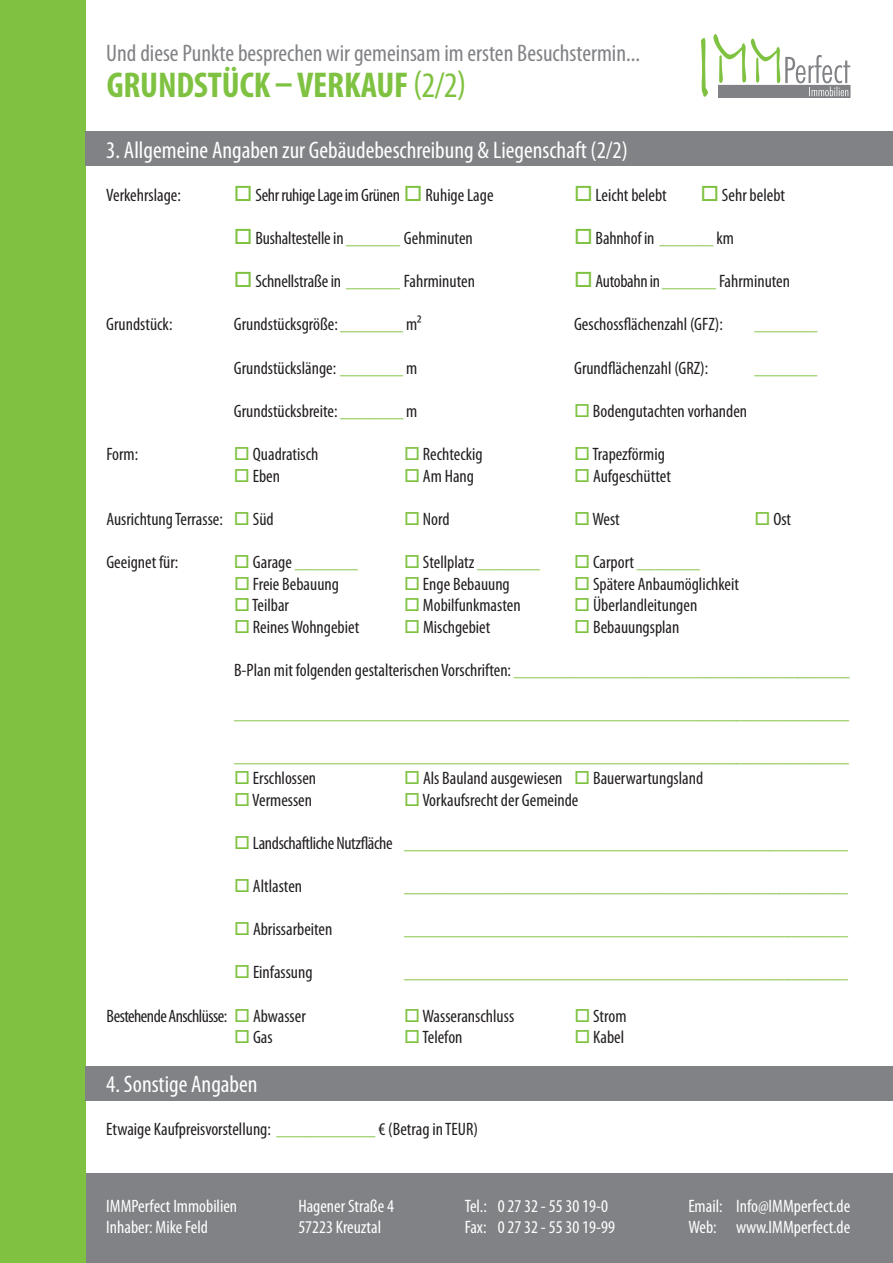
<style>
.page{position:relative;width:893px;height:1263px;background:#fff}
.page>*{position:absolute;margin:0;border:0;box-sizing:border-box;transform-origin:0 0}
.t1{font:700 condensed 36px "Myriad Pro";letter-spacing:-.005em;color:#7fc241}
.t2{font:condensed 24px "Myriad Pro";color:#fff}
.t3{font:condensed 24px "Myriad Pro";color:#808285}
.t4{font:condensed 18px "Myriad Pro";color:#231f20}
.t5{font:condensed 18px "Myriad Pro";letter-spacing:-.02em;color:#7fc241}
.t6{font:condensed 18px "Myriad Pro";color:#fff}
.t7{font:condensed 18px "Myriad Pro";letter-spacing:-.02em;color:#231f20}
.t8{font:condensed 18px "Myriad Pro";letter-spacing:-.03em;color:#231f20}
.s1{font-weight:400}
.s2{color:#7fc241}
.s3{color:#231f20}
</style>
<div class="page">
<div style="left:85px;top:1174px;width:808px;height:89px;background:#808285"></div>
<div style="left:0;top:0;width:85px;height:1263px;background:#7fc241"></div>
<div style="left:718px;top:85px;width:132px;height:13px;border:1px solid #808285"></div>
<svg style="left:701px;top:34px;width:149px;height:63px"></svg>
<div style="left:85px;top:132px;width:808px;height:34px;background:#808285"></div>
<div style="left:85px;top:1067px;width:808px;height:34px;background:#808285"></div>
<h2 class="t3" style="left:106px;top:38px;width:535px">Und diese Punkte besprechen wir gemeinsam im ersten Besuchstermin...</h2>
<h1 class="t1" style="left:107px;top:62px;width:361px">GRUNDSTÜCK – VERKAUF <span class="s1">(2/2)</span></h1>
<h2 class="t2" style="left:106px;top:135px;width:523px">3. Allgemeine Angaben zur Gebäudebeschreibung &amp; Liegenschaft (2/2)</h2>
<p class="t4" style="left:106px;top:184px;width:76px">Verkehrslage:</p>
<p class="t7" style="left:234px;top:184px;width:261px"><span class="s2">□</span> Sehr ruhige Lage im Grünen <span class="s2">□</span> Ruhige Lage</p>
<p class="t4" style="left:574px;top:184px;width:94px"><span class="s2">□</span> Leicht belebt</p>
<p class="t4" style="left:700px;top:184px;width:86px"><span class="s2">□</span> Sehr belebt</p>
<p class="t4" style="left:234px;top:227px;width:240px"><span class="s2">□</span> Bushaltestelle in <span class="s2">______</span> Gehminuten</p>
<p class="t4" style="left:574px;top:227px;width:161px"><span class="s2">□</span> Bahnhof in <span class="s2">______</span> km</p>
<p class="t4" style="left:234px;top:270px;width:243px"><span class="s2">□</span> Schnellstraße in <span class="s2">______</span> Fahrminuten</p>
<p class="t4" style="left:574px;top:270px;width:218px"><span class="s2">□</span> Autobahn in <span class="s2">______</span> Fahrminuten</p>
<p class="t4" style="left:106px;top:313px;width:68px">Grundstück:</p>
<p class="t4" style="left:234px;top:313px;width:189px">Grundstücksgröße: <span class="s2">_______</span> m²</p>
<p class="t4" style="left:574px;top:313px;width:150px">Geschossflächenzahl (GFZ):</p>
<p class="t5" style="left:754px;top:313px;width:64px">_______</p>
<p class="t4" style="left:234px;top:357px;width:185px">Grundstückslänge: <span class="s2">_______</span> m</p>
<p class="t4" style="left:574px;top:357px;width:136px">Grundflächenzahl (GRZ):</p>
<p class="t5" style="left:754px;top:357px;width:64px">_______</p>
<p class="t4" style="left:234px;top:400px;width:185px">Grundstücksbreite: <span class="s2">_______</span> m</p>
<p class="t4" style="left:574px;top:400px;width:175px"><span class="s2">□</span> Bodengutachten vorhanden</p>
<p class="t4" style="left:106px;top:443px;width:33px">Form:</p>
<p class="t4" style="left:234px;top:443px;width:86px"><span class="s2">□</span> Quadratisch</p>
<p class="t4" style="left:404px;top:443px;width:80px"><span class="s2">□</span> Rechteckig</p>
<p class="t4" style="left:574px;top:443px;width:92px"><span class="s2">□</span> Trapezförmig</p>
<p class="t4" style="left:234px;top:465px;width:48px"><span class="s2">□</span> Eben</p>
<p class="t4" style="left:404px;top:465px;width:71px"><span class="s2">□</span> Am Hang</p>
<p class="t4" style="left:574px;top:465px;width:98px"><span class="s2">□</span> Aufgeschüttet</p>
<p class="t4" style="left:106px;top:508px;width:169px">Ausrichtung Terrasse: <span class="s2">□</span> Süd</p>
<p class="t4" style="left:404px;top:508px;width:47px"><span class="s2">□</span> Nord</p>
<p class="t4" style="left:574px;top:508px;width:47px"><span class="s2">□</span> West</p>
<p class="t4" style="left:754px;top:508px;width:38px"><span class="s2">□</span> Ost</p>
<p class="t4" style="left:106px;top:551px;width:73px">Geeignet für:</p>
<p class="t5" style="left:234px;top:551px;width:125px">□ <span class="s3">Garage</span> _______</p>
<p class="t4" style="left:404px;top:551px;width:138px"><span class="s2">□</span> Stellplatz <span class="s2">_______</span></p>
<p class="t4" style="left:574px;top:551px;width:127px"><span class="s2">□</span> Carport <span class="s2">_______</span></p>
<p class="t4" style="left:234px;top:573px;width:106px"><span class="s2">□</span> Freie Bebauung</p>
<p class="t4" style="left:404px;top:573px;width:107px"><span class="s2">□</span> Enge Bebauung</p>
<p class="t4" style="left:574px;top:573px;width:166px"><span class="s2">□</span> Spätere Anbaumöglichkeit</p>
<p class="t4" style="left:234px;top:594px;width:56px"><span class="s2">□</span> Teilbar</p>
<p class="t4" style="left:404px;top:594px;width:118px"><span class="s2">□</span> Mobilfunkmasten</p>
<p class="t4" style="left:574px;top:594px;width:125px"><span class="s2">□</span> Überlandleitungen</p>
<p class="t4" style="left:234px;top:616px;width:127px"><span class="s2">□</span> Reines Wohngebiet</p>
<p class="t4" style="left:404px;top:616px;width:88px"><span class="s2">□</span> Mischgebiet</p>
<p class="t4" style="left:574px;top:616px;width:107px"><span class="s2">□</span> Bebauungsplan</p>
<p class="t4" style="left:234px;top:659px;width:617px">B-Plan mit folgenden gestalterischen Vorschriften: <span class="s2">______________________________________</span></p>
<p class="t5" style="left:234px;top:702px;width:616px">_____________________________________________________________________</p>
<p class="t5" style="left:234px;top:745px;width:616px">_____________________________________________________________________</p>
<p class="t4" style="left:234px;top:767px;width:84px"><span class="s2">□</span> Erschlossen</p>
<p class="t4" style="left:404px;top:767px;width:301px"><span class="s2">□</span> Als Bauland ausgewiesen <span class="s2">□</span> Bauerwartungsland</p>
<p class="t4" style="left:234px;top:789px;width:80px"><span class="s2">□</span> Vermessen</p>
<p class="t4" style="left:404px;top:789px;width:176px"><span class="s2">□</span> Vorkaufsrecht der Gemeinde</p>
<p class="t5" style="left:234px;top:832px;width:615px">□ <span class="s3">Landschaftliche Nutzfläche</span> __________________________________________________</p>
<p class="t4" style="left:234px;top:875px;width:70px"><span class="s2">□</span> Altlasten</p>
<p class="t5" style="left:404px;top:875px;width:445px">__________________________________________________</p>
<p class="t4" style="left:234px;top:918px;width:100px"><span class="s2">□</span> Abrissarbeiten</p>
<p class="t5" style="left:404px;top:918px;width:445px">__________________________________________________</p>
<p class="t4" style="left:234px;top:961px;width:80px"><span class="s2">□</span> Einfassung</p>
<p class="t5" style="left:404px;top:961px;width:445px">__________________________________________________</p>
<p class="t8" style="left:107px;top:1005px;width:201px">Bestehende Anschlüsse: <span class="s2">□</span> Abwasser</p>
<p class="t4" style="left:404px;top:1005px;width:111px"><span class="s2">□</span> Wasseranschluss</p>
<p class="t4" style="left:574px;top:1005px;width:54px"><span class="s2">□</span> Strom</p>
<p class="t4" style="left:234px;top:1026px;width:40px"><span class="s2">□</span> Gas</p>
<p class="t4" style="left:404px;top:1026px;width:60px"><span class="s2">□</span> Telefon</p>
<p class="t4" style="left:574px;top:1026px;width:51px"><span class="s2">□</span> Kabel</p>
<h2 class="t2" style="left:106px;top:1069px;width:153px">4. Sonstige Angaben</h2>
<p class="t4" style="left:106px;top:1118px;width:373px">Etwaige Kaufpreisvorstellung: <span class="s2">___________</span> € (Betrag in TEUR)</p>
<p class="t6" style="left:106px;top:1195px;width:132px">IMMPerfect Immobilien</p>
<p class="t6" style="left:298px;top:1195px;width:97px">Hagener Straße 4</p>
<p class="t6" style="left:465px;top:1195px;width:145px">Tel.: 0 27 32 - 55 30 19-0</p>
<p class="t6" style="left:688px;top:1195px;width:163px">Email: Info@IMMperfect.de</p>
<p class="t6" style="left:106px;top:1216px;width:103px">Inhaber: Mike Feld</p>
<p class="t6" style="left:298px;top:1216px;width:84px">57223 Kreuztal</p>
<p class="t6" style="left:465px;top:1216px;width:152px">Fax: 0 27 32 - 55 30 19-99</p>
<p class="t6" style="left:688px;top:1216px;width:163px">Web: www.IMMperfect.de</p>
</div>
